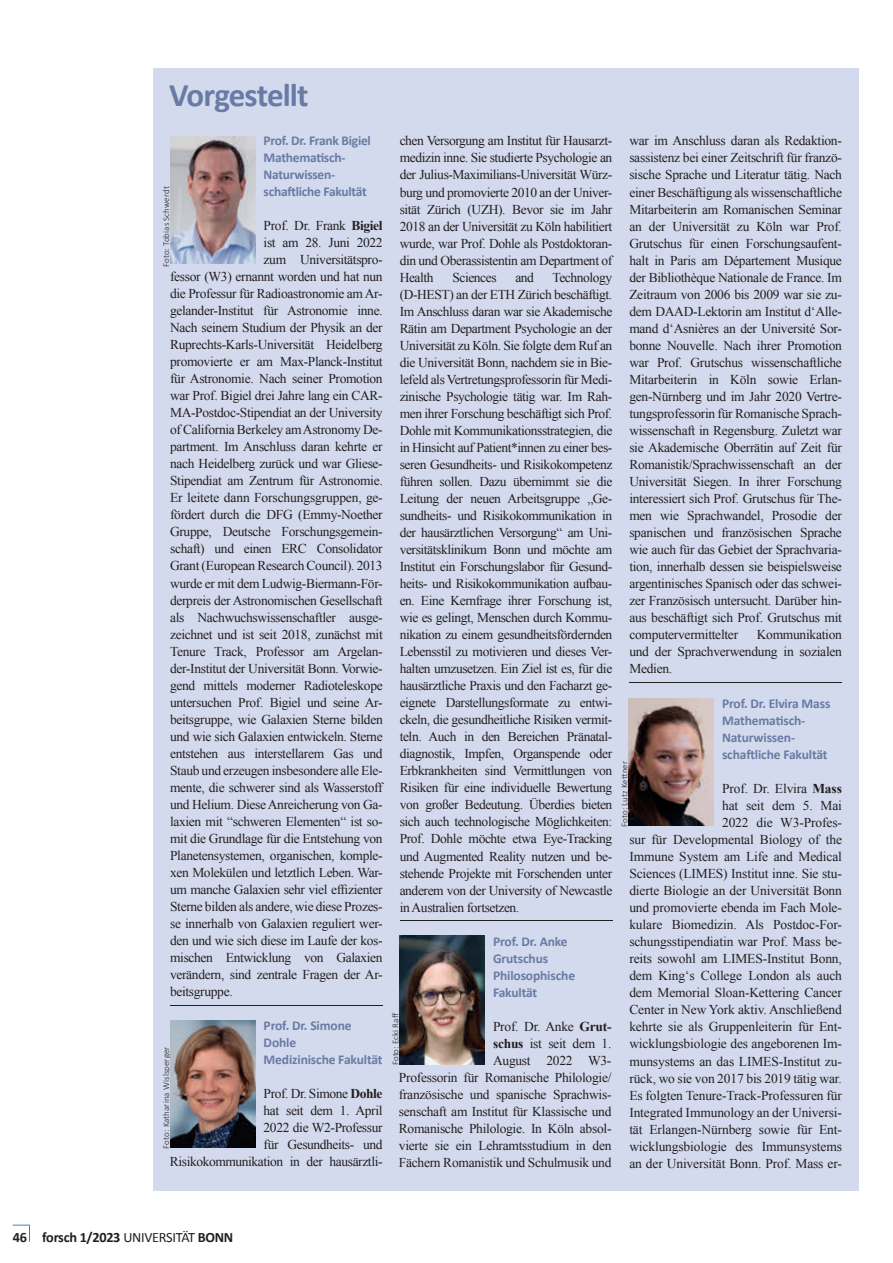
<style>
.page{position:relative;width:893px;height:1263px;background:#fff}
.page>*{position:absolute;margin:0;border:0;box-sizing:border-box;transform-origin:0 0}
.t1{font:700 33px "Calibri";letter-spacing:-.03em;color:#687ba4}
.t2{font:700 14.25px "Calibri";letter-spacing:-.02em;color:#231f20}
.t3{font:13.5px/17px "Times New Roman";letter-spacing:-.025em;color:#231f20;text-align:justify}
.t4{font:700 13.5px/17px "Calibri";letter-spacing:-.01em;color:#687ba4}
.t5{font:300 9px "Calibri";letter-spacing:.01em;color:#231f20}
.s1{font-weight:700}
.s2{font-weight:400}
</style>
<div class="page">
<div style="left:153px;top:68px;width:706px;height:1123px;background:#d4daed"></div>
<img style="left:170px;top:136px;width:85px;height:128px">
<hr style="left:170px;top:1005px;width:213px;height:1px;background:#231f20">
<img style="left:170px;top:1020px;width:85px;height:128px">
<hr style="left:400px;top:920px;width:212px;height:1px;background:#231f20">
<img style="left:399px;top:936px;width:86px;height:128px">
<hr style="left:629px;top:682px;width:213px;height:1px;background:#231f20">
<img style="left:628px;top:698px;width:85px;height:128px">
<svg style="left:13px;top:1225px;width:17px;height:17px"></svg>
<h1 class="t1" style="left:169px;top:74px;width:141px">Vorgestellt</h1>
<p class="t4" style="left:264px;top:131px;width:109px">Prof. Dr. Frank Bigiel<br>Mathematisch-<br>Naturwissen&shy;schaftliche Fakultät</p>
<p class="t3" style="left:264px;top:217px;width:121px">Prof. Dr. Frank <span class="s1">Bigiel</span></p>
<p class="t3" style="left:264px;top:234px;width:121px">ist am 28. Juni 2022</p>
<p class="t3" style="left:264px;top:251px;width:121px">zum Universitätspro-</p>
<p class="t3" style="left:170px;top:268px;width:214px">fessor (W3) ernannt worden und hat nun</p>
<p class="t3" style="left:170px;top:285px;width:214px">die Professur für Radioastronomie am Ar-</p>
<p class="t3" style="left:170px;top:302px;width:214px">gelander-Institut für Astronomie inne.</p>
<p class="t3" style="left:170px;top:319px;width:214px">Nach seinem Studium der Physik an der</p>
<p class="t3" style="left:170px;top:336px;width:214px">Ruprechts-Karls-Universität Heidelberg</p>
<p class="t3" style="left:170px;top:353px;width:214px">promovierte er am Max-Planck-Institut</p>
<p class="t3" style="left:170px;top:370px;width:214px">für Astronomie. Nach seiner Promotion</p>
<p class="t3" style="left:170px;top:387px;width:214px">war Prof. Bigiel drei Jahre lang ein CAR-</p>
<p class="t3" style="left:170px;top:404px;width:214px">MA-Postdoc-Stipendiat an der University</p>
<p class="t3" style="left:170px;top:421px;width:214px">of California Berkeley am Astronomy De-</p>
<p class="t3" style="left:170px;top:438px;width:214px">partment. Im Anschluss daran kehrte er</p>
<p class="t3" style="left:170px;top:455px;width:214px">nach Heidelberg zurück und war Gliese-</p>
<p class="t3" style="left:170px;top:472px;width:214px">Stipendiat am Zentrum für Astronomie.</p>
<p class="t3" style="left:170px;top:489px;width:214px">Er leitete dann Forschungsgruppen, ge-</p>
<p class="t3" style="left:170px;top:506px;width:214px">fördert durch die DFG (Emmy-Noether</p>
<p class="t3" style="left:170px;top:523px;width:214px">Gruppe, Deutsche Forschungsgemein-</p>
<p class="t3" style="left:170px;top:540px;width:214px">schaft) und einen ERC Consolidator</p>
<p class="t3" style="left:170px;top:557px;width:214px">Grant (European Research Council). 2013</p>
<p class="t3" style="left:170px;top:574px;width:214px">wurde er mit dem Ludwig-Biermann-För-</p>
<p class="t3" style="left:170px;top:591px;width:214px">derpreis der Astronomischen Gesellschaft</p>
<p class="t3" style="left:170px;top:608px;width:214px">als Nachwuchswissenschaftler ausge-</p>
<p class="t3" style="left:170px;top:625px;width:214px">zeichnet und ist seit 2018, zunächst mit</p>
<p class="t3" style="left:170px;top:642px;width:214px">Tenure Track, Professor am Argelan-</p>
<p class="t3" style="left:170px;top:659px;width:214px">der-Institut der Universität Bonn. Vorwie-</p>
<p class="t3" style="left:170px;top:676px;width:214px">gend mittels moderner Radioteleskope</p>
<p class="t3" style="left:170px;top:693px;width:214px">untersuchen Prof. Bigiel und seine Ar-</p>
<p class="t3" style="left:170px;top:710px;width:214px">beitsgruppe, wie Galaxien Sterne bilden</p>
<p class="t3" style="left:170px;top:727px;width:214px">und wie sich Galaxien entwickeln. Sterne</p>
<p class="t3" style="left:170px;top:744px;width:214px">entstehen aus interstellarem Gas und</p>
<p class="t3" style="left:170px;top:761px;width:214px">Staub und erzeugen insbesondere alle Ele-</p>
<p class="t3" style="left:170px;top:779px;width:214px">mente, die schwerer sind als Wasserstoff</p>
<p class="t3" style="left:170px;top:796px;width:214px">und Helium. Diese Anreicherung von Ga-</p>
<p class="t3" style="left:170px;top:813px;width:214px">laxien mit “schweren Elementen“ ist so-</p>
<p class="t3" style="left:170px;top:830px;width:214px">mit die Grundlage für die Entstehung von</p>
<p class="t3" style="left:170px;top:847px;width:214px">Planetensystemen, organischen, komple-</p>
<p class="t3" style="left:170px;top:864px;width:214px">xen Molekülen und letztlich Leben. War-</p>
<p class="t3" style="left:170px;top:881px;width:214px">um manche Galaxien sehr viel effizienter</p>
<p class="t3" style="left:170px;top:898px;width:214px">Sterne bilden als andere, wie diese Prozes-</p>
<p class="t3" style="left:170px;top:915px;width:214px">se innerhalb von Galaxien reguliert wer-</p>
<p class="t3" style="left:170px;top:932px;width:214px">den und wie sich diese im Laufe der kos-</p>
<p class="t3" style="left:170px;top:949px;width:214px">mischen Entwicklung von Galaxien</p>
<p class="t3" style="left:170px;top:966px;width:214px">verändern, sind zentrale Fragen der Ar-</p>
<p class="t3" style="left:170px;top:983px;width:64px">beitsgruppe.</p>
<p class="t5" style="left:161px;top:267px;width:82px;rotate:-90deg">Foto: Tobias Schwerdt</p>
<p class="t4" style="left:264px;top:1016px;width:120px">Prof. Dr. Simone<br>Dohle<br>Medizinische Fakultät</p>
<p class="t3" style="left:170px;top:1085px;width:214px;text-align:right">Prof. Dr. Simone <span class="s1">Dohle<br></span>hat seit dem 1. April<br>2022 die W2-Professur<br>für Gesundheits- und<br>Risikokommunikation in der hausärztli-</p>
<p class="t5" style="left:161px;top:1149px;width:104px;rotate:-90deg">Foto: Katharina Wislsperger</p>
<p class="t3" style="left:400px;top:132px;width:214px">chen Versorgung am Institut für Hausarzt&shy;medizin inne. Sie studierte Psychologie an der Julius-Maximilians-Universität Würz&shy;burg und promovierte 2010 an der Univer&shy;sität Zürich (UZH). Bevor sie im Jahr 2018 an der Universität zu Köln habilitiert wurde, war Prof. Dohle als Postdoktoran&shy;din und Oberassistentin am Department of Health</p>
<p class="t3" style="left:400px;top:268px;width:214px;text-indent:153px">Technology (D-HEST) an der ETH Zürich beschäftigt.<br>Im Anschluss daran war sie Akademische Rätin am Department Psychologie an der Universität zu Köln. Sie folgte dem Ruf an die Universität Bonn, nachdem sie in Bie&shy;lefeld als Vertretungsprofessorin für Medi&shy;zinische Psychologie tätig war. Im Rah&shy;men ihrer Forschung beschäftigt sich Prof.<br>Dohle mit Kommunikationsstrategien, die in Hinsicht auf Patient*innen zu einer bes&shy;seren Gesundheits- und Risikokompetenz führen sollen. Dazu übernimmt sie die Leitung der neuen Arbeitsgruppe „Ge&shy;sundheits- und Risikokommunikation in der hausärztlichen Versorgung“ am Uni&shy;versitätsklinikum Bonn und möchte am Institut ein Forschungslabor für Gesund&shy;heits- und Risikokommunikation aufbau&shy;en. Eine Kernfrage ihrer Forschung ist, wie es gelingt, Menschen durch Kommu&shy;nikation zu einem gesundheitsfördernden Lebensstil zu motivieren und dieses Ver&shy;halten umzusetzen. Ein Ziel ist es, für die hausärztliche Praxis und den Facharzt ge&shy;eignete Darstellungsformate zu entwi&shy;ckeln, die gesundheitliche Risiken vermit&shy;teln. Auch in den Bereichen Pränatal&shy;diagnostik, Impfen, Organspende oder Erbkrankheiten sind Vermittlungen von Risiken für eine individuelle Bewertung von großer Bedeutung. Überdies bieten sich auch technologische Möglichkeiten:<br>Prof. Dohle möchte etwa Eye-Tracking und Augmented Reality nutzen und be&shy;stehende Projekte mit Forschenden unter anderem von der University of Newcastle in Australien fortsetzen.</p>
<p class="t3" style="left:452px;top:268px;width:46px">Sciences</p>
<p class="t3" style="left:515px;top:268px;width:20px">and</p>
<p class="t4" style="left:493px;top:932px;width:84px">Prof. Dr. Anke<br>Grutschus<br>Philosophische<br>Fakultät</p>
<p class="t3" style="left:399px;top:1017px;width:214px;text-align:right">Prof. Dr. Anke <span class="s1">Grut-<br>schus</span> ist seit dem 1.<br>August 2022 W3-<br>Professorin für Romanische Philologie/ französische und spanische Sprachwis&shy;senschaft am Institut für Klassische und<br>Romanische Philologie. In Köln absol&shy;vierte sie ein Lehramtsstudium in den<br>Fächern Romanistik und Schulmusik und</p>
<p class="t5" style="left:390px;top:1065px;width:54px;rotate:-90deg">Foto: Ecki Raff</p>
<p class="t3" style="left:629px;top:132px;width:214px">war im Anschluss daran als Redaktion&shy;sassistenz bei einer Zeitschrift für franzö&shy;sische Sprache und Literatur tätig. Nach einer Beschäftigung als wissenschaftliche Mitarbeiterin am Romanischen Seminar an der Universität zu Köln war Prof.<br>Grutschus für einen Forschungsaufent&shy;halt in Paris am Département Musique der Bibliothèque Nationale de France. Im Zeitraum von 2006 bis 2009 war sie zu&shy;dem DAAD-Lektorin am Institut d‘Alle&shy;mand d‘Asnières an der Université Sor&shy;bonne Nouvelle. Nach ihrer Promotion war Prof. Grutschus wissenschaftliche Mitarbeiterin in Köln sowie Erlan&shy;gen-Nürnberg und im Jahr 2020 Vertre&shy;tungsprofessorin für Romanische Sprach&shy;wissenschaft in Regensburg. Zuletzt war sie Akademische Oberrätin auf Zeit für Romanistik/Sprachwissenschaft an der Universität Siegen. In ihrer Forschung interessiert sich Prof. Grutschus für The&shy;men wie Sprachwandel, Prosodie der spanischen und französischen Sprache wie auch für das Gebiet der Sprachvaria&shy;tion, innerhalb dessen sie beispielsweise argentinisches Spanisch oder das schwei&shy;zer Französisch untersucht. Darüber hin&shy;aus beschäftigt sich Prof. Grutschus mit computervermittelter</p>
<p class="t3" style="left:629px;top:626px;width:214px;text-indent:127px">Kommunikation und der Sprachverwendung in sozialen Medien.</p>
<p class="t4" style="left:722px;top:694px;width:110px">Prof. Dr. Elvira Mass<br>Mathematisch-<br>Naturwissen&shy;schaftliche Fakultät</p>
<p class="t3" style="left:629px;top:780px;width:214px;text-align:right">Prof. Dr. Elvira <span class="s1">Mass<br></span>hat seit dem 5. Mai<br>2022 die W3-Profes-<br>sur für Developmental Biology of the Immune System am Life and Medical Sciences (LIMES) Institut inne. Sie stu&shy;dierte Biologie an der Universität Bonn und promovierte ebenda im Fach Mole&shy;kulare Biomedizin. Als Postdoc-For&shy;schungsstipendiatin war Prof. Mass be&shy;reits sowohl am LIMES-Institut Bonn, dem King‘s College London als auch dem Memorial Sloan-Kettering Cancer Center in New York aktiv. Anschließend kehrte sie als Gruppenleiterin für Ent&shy;wicklungsbiologie des angeborenen Im&shy;munsystems an das LIMES-Institut zu&shy;rück, wo sie von 2017 bis 2019 tätig war.<br>Es folgten Tenure-Track-Professuren für Integrated Immunology an der Universi&shy;tät Erlangen-Nürnberg sowie für Ent&shy;wicklungsbiologie des Immunsystems an der Universität Bonn. Prof. Mass er-</p>
<p class="t5" style="left:619px;top:827px;width:67px;rotate:-90deg">Foto: Lutz Kettner</p>
<p class="t2" style="left:13px;top:1228px;width:222px">46 forsch 1/2023 <span class="s2">UNIVERSITÄT</span> BONN</p>
</div>
